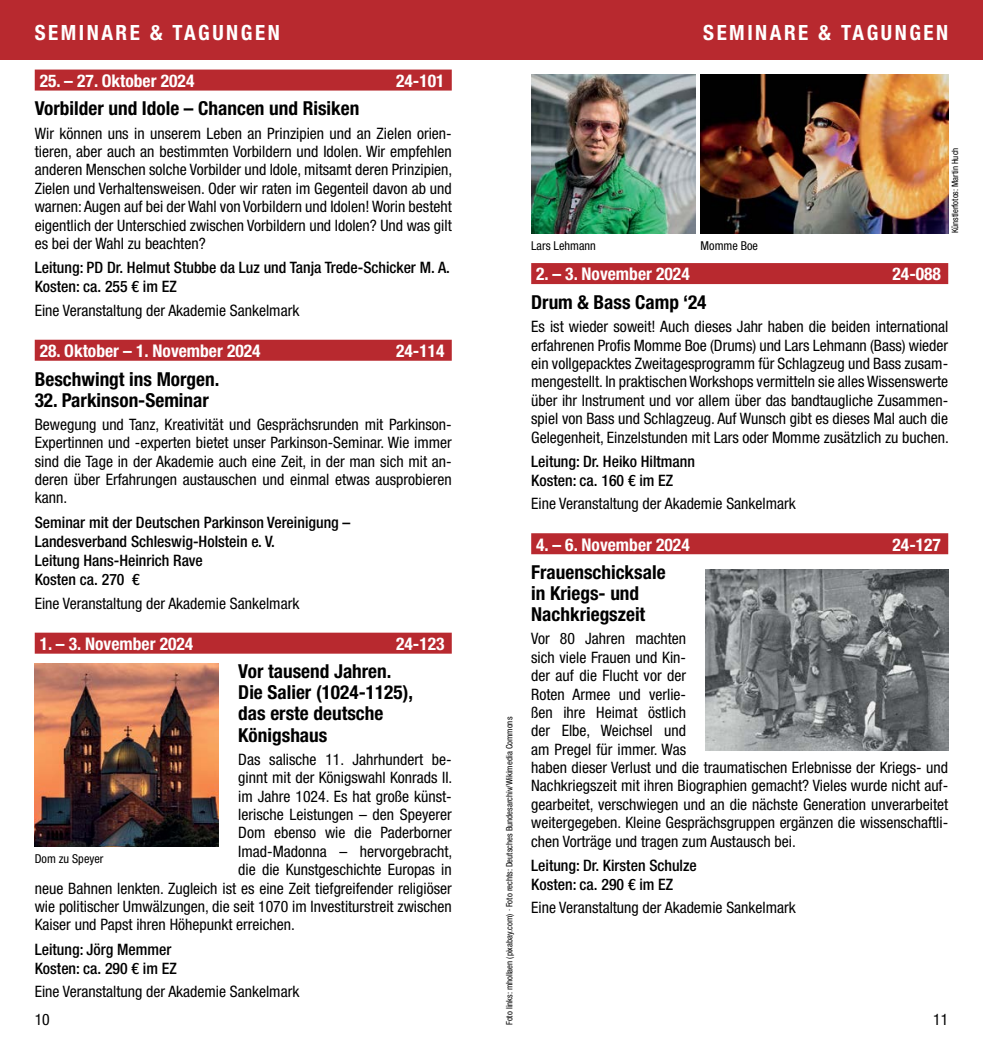
<style>
.page{position:relative;width:983px;height:1042px;background:#fff}
.page>*{position:absolute;margin:0;border:0;box-sizing:border-box;transform-origin:0 0}
.t1{font:700 condensed 21px "Helvetica Neue LT Pro";letter-spacing:.12em;color:#fff}
.t2{font:700 condensed 19.25px/21px "Helvetica Neue LT Pro";color:#000}
.t3{font:700 condensed 17.5px "Helvetica Neue LT Pro";color:#fff}
.t4{font:condensed 15.75px/18.4px "Helvetica Neue LT Pro";color:#000;text-align:justify}
.t5{font:500 condensed 15.75px/19.2px "Helvetica Neue LT Pro";color:#000}
.t6{font:condensed 12.25px "Helvetica Neue LT Pro";color:#000}
.t7{font:condensed 8.75px "Helvetica Neue LT Pro";color:#000}
</style>
<div class="page">
<div style="left:491px;top:0;width:491px;height:60px;background:#b8292f"></div>
<div style="left:0;top:0;width:492px;height:60px;background:#b8292f"></div>
<div style="left:531px;top:263px;width:416px;height:21px;background:#b8292f"></div>
<div style="left:531px;top:533px;width:416px;height:21px;background:#b8292f"></div>
<div style="left:35px;top:70px;width:416px;height:21px;background:#b8292f"></div>
<div style="left:35px;top:340px;width:416px;height:21px;background:#b8292f"></div>
<div style="left:35px;top:633px;width:416px;height:21px;background:#b8292f"></div>
<img style="left:35px;top:663px;width:183px;height:184px">
<img style="left:700px;top:74px;width:247px;height:159px">
<img style="left:531px;top:74px;width:163px;height:159px">
<img style="left:705px;top:569px;width:242px;height:181px">
<h1 class="t1" style="left:35px;top:20px;width:246px">SEMINARE &amp; TAGUNGEN</h1>
<h1 class="t1" style="left:703px;top:20px;width:246px">SEMINARE &amp; TAGUNGEN</h1>
<p class="t3" style="left:40px;top:70px;width:156px">25. – 27. Oktober 2024</p>
<p class="t3" style="left:396px;top:70px;width:50px">24-101</p>
<p class="t2" style="left:35px;top:98px;width:326px">Vorbilder und Idole – Chancen und Risiken</p>
<p class="t4" style="left:35px;top:124px;width:419px">Wir können uns in unserem Leben an Prinzipien und an Zielen orien&shy;tieren, aber auch an bestimmten Vorbildern und Idolen. Wir empfehlen anderen Menschen solche Vorbilder und Idole, mitsamt deren Prinzipien, Zielen und Verhaltensweisen. Oder wir raten im Gegenteil davon ab und warnen: Augen auf bei der Wahl von Vorbildern und Idolen! Worin besteht eigentlich der Unterschied zwischen Vorbildern und Idolen? Und was gilt es bei der Wahl zu beachten?</p>
<p class="t5" style="left:35px;top:258px;width:416px">Leitung: PD Dr. Helmut Stubbe da Luz und Tanja Trede-Schicker M. A.<br>Kosten: ca. 255 € im EZ</p>
<p class="t4" style="left:35px;top:301px;width:266px">Eine Veranstaltung der Akademie Sankelmark</p>
<p class="t3" style="left:40px;top:340px;width:222px">28. Oktober – 1. November 2024</p>
<p class="t3" style="left:396px;top:340px;width:50px">24-114</p>
<p class="t2" style="left:35px;top:368px;width:186px">Beschwingt ins Morgen.</p>
<p class="t2" style="left:35px;top:389px;width:176px">32. Parkinson-Seminar</p>
<p class="t4" style="left:35px;top:415px;width:418px">Bewegung und Tanz, Kreativität und Gesprächsrunden mit Parkinson-Expertinnen und -experten bietet unser Parkinson-Seminar. Wie immer sind die Tage in der Akademie auch eine Zeit, in der man sich mit an&shy;deren über Erfahrungen austauschen und einmal etwas ausprobieren kann.</p>
<p class="t5" style="left:35px;top:512px;width:317px">Seminar mit der Deutschen Parkinson Vereinigung – Landesverband Schleswig-Holstein e. V.<br>Leitung Hans-Heinrich Rave<br>Kosten ca. 270 €</p>
<p class="t4" style="left:35px;top:594px;width:266px">Eine Veranstaltung der Akademie Sankelmark</p>
<p class="t3" style="left:40px;top:633px;width:155px">1. – 3. November 2024</p>
<p class="t3" style="left:396px;top:633px;width:50px">24-123</p>
<p class="t2" style="left:238px;top:661px;width:176px">Vor tausend Jahren.<br>Die Salier (1024-1125), das erste deutsche<br>Königshaus</p>
<p class="t4" style="left:238px;top:750px;width:215px">Das salische 11. Jahrhundert be-</p>
<p class="t4" style="left:238px;top:768px;width:215px">ginnt mit der Königswahl Konrads II.</p>
<p class="t4" style="left:238px;top:786px;width:215px">im Jahre 1024. Es hat große künst-</p>
<p class="t4" style="left:238px;top:805px;width:215px">lerische Leistungen – den Speyerer</p>
<p class="t4" style="left:238px;top:823px;width:215px">Dom ebenso wie die Paderborner</p>
<p class="t4" style="left:238px;top:842px;width:215px">Imad-Madonna – hervorgebracht,</p>
<p class="t4" style="left:238px;top:860px;width:215px">die die Kunstgeschichte Europas in</p>
<p class="t4" style="left:35px;top:878px;width:418px">neue Bahnen lenkten. Zugleich ist es eine Zeit tiefgreifender religiöser</p>
<p class="t4" style="left:35px;top:897px;width:418px">wie politischer Umwälzungen, die seit 1070 im Investiturstreit zwischen</p>
<p class="t4" style="left:35px;top:915px;width:261px">Kaiser und Papst ihren Höhepunkt erreichen.</p>
<p class="t5" style="left:35px;top:939px;width:143px">Leitung: Jörg Memmer<br>Kosten: ca. 290 € im EZ</p>
<p class="t4" style="left:35px;top:982px;width:266px">Eine Veranstaltung der Akademie Sankelmark</p>
<p class="t7" style="left:949px;top:233px;width:87px;rotate:-90deg">Künstlerfotos: Martin Huch</p>
<p class="t6" style="left:531px;top:238px;width:66px">Lars Lehmann</p>
<p class="t6" style="left:700px;top:238px;width:59px">Momme Boe</p>
<p class="t3" style="left:536px;top:264px;width:155px">2. – 3. November 2024</p>
<p class="t3" style="left:892px;top:264px;width:50px">24-088</p>
<p class="t2" style="left:531px;top:292px;width:177px">Drum &amp; Bass Camp ‘24</p>
<p class="t4" style="left:531px;top:317px;width:419px">Es ist wieder soweit! Auch dieses Jahr haben die beiden international erfahrenen Profis Momme Boe (Drums) und Lars Lehmann (Bass) wieder ein vollgepacktes Zweitagesprogramm für Schlagzeug und Bass zusam&shy;mengestellt. In praktischen Workshops vermitteln sie alles Wissenswerte über ihr Instrument und vor allem über das bandtaugliche Zusammen&shy;spiel von Bass und Schlagzeug. Auf Wunsch gibt es dieses Mal auch die Gelegenheit, Einzelstunden mit Lars oder Momme zusätzlich zu buchen.</p>
<p class="t5" style="left:531px;top:451px;width:165px">Leitung: Dr. Heiko Hiltmann<br>Kosten: ca. 160 € im EZ</p>
<p class="t4" style="left:531px;top:494px;width:266px">Eine Veranstaltung der Akademie Sankelmark</p>
<p class="t3" style="left:536px;top:534px;width:155px">4. – 6. November 2024</p>
<p class="t3" style="left:892px;top:534px;width:50px">24-127</p>
<p class="t2" style="left:531px;top:562px;width:136px">Frauenschicksale in Kriegs- und<br>Nachkriegszeit</p>
<p class="t4" style="left:531px;top:629px;width:418px;text-align:left">Vor 80 Jahren machten<br>sich viele Frauen und Kin-<br>der auf die Flucht vor der<br>Roten Armee und verlie-<br>ßen ihre Heimat östlich<br>der Elbe, Weichsel und<br>am Pregel für immer. Was<br>haben dieser Verlust und die traumatischen Erlebnisse der Kriegs- und Nachkriegszeit mit ihren Biographien gemacht? Vieles wurde nicht auf&shy;gearbeitet, verschwiegen und an die nächste Generation unverarbeitet weitergegeben. Kleine Gesprächsgruppen ergänzen die wissenschaftli&shy;chen Vorträge und tragen zum Austausch bei.</p>
<p class="t5" style="left:531px;top:855px;width:167px">Leitung: Dr. Kirsten Schulze<br>Kosten: ca. 290 € im EZ</p>
<p class="t4" style="left:531px;top:898px;width:266px">Eine Veranstaltung der Akademie Sankelmark</p>
<p class="t7" style="left:504px;top:1025px;width:310px;rotate:-90deg">Foto links: mhollaen (pixabay.com) · Foto rechts: Deutsches Bundesarchiv/Wikimedia Commons</p>
<p class="t6" style="left:35px;top:852px;width:70px">Dom zu Speyer</p>
<p class="t4" style="left:35px;top:1009px;width:17px">10</p>
<p class="t4" style="left:932px;top:1009px;width:17px">11</p>
</div>
